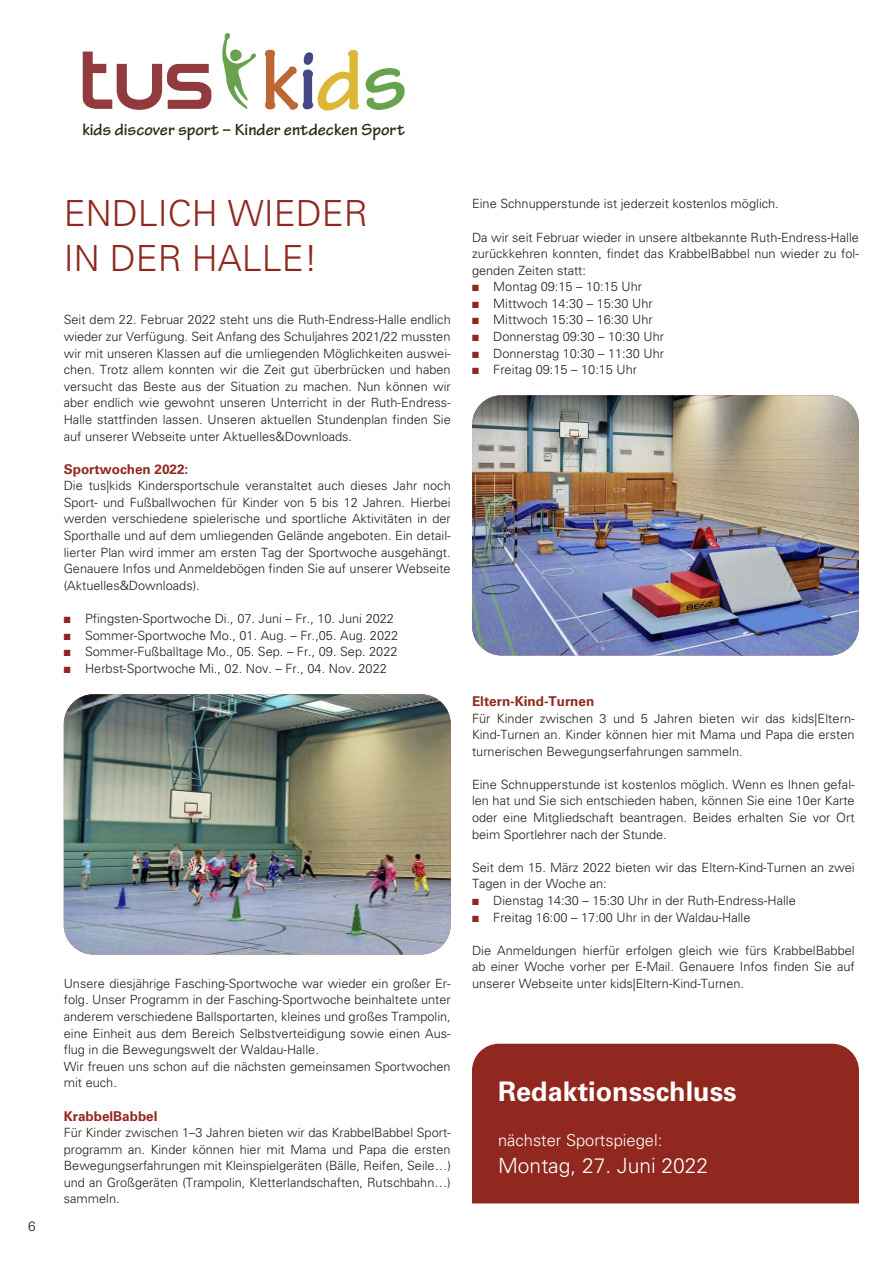
<style>
.page{position:relative;width:893px;height:1263px;background:#fff}
.page>*{position:absolute;margin:0;border:0;box-sizing:border-box;transform-origin:0 0}
.t1{font:700 90px "Tekton Pro";color:#bc6834}
.t2{font:300 36px/45px "Univers";color:#91281f}
.t3{font:700 27px "Univers";color:#fff}
.t4{font:300 21px "Univers";color:#fff}
.t5{font:700 17.4px "Tekton Pro";color:#2f2b10}
.t6{font:300 16.5px "Univers";color:#fff}
.t7{font:700 13.5px "Univers";color:#91281f}
.t8{font:300 13.5px "Univers";color:#1f1e1a}
.t9{font:300 12.75px/16.6px "Univers";color:#1f1e1a;text-align:justify}
.s1{color:#464785}
.s2{color:#dcb735}
.s3{color:#68a24e}
.s4{color:#91281f}
</style>
<div class="page">
<svg style="left:222px;top:33px;width:34px;height:76px"></svg>
<svg style="left:83px;top:52px;width:128px;height:58px"></svg>
<div style="left:472px;top:1043px;width:387px;height:161px;background:#91281f"></div>
<div style="left:498px;top:1066px;width:337px;height:107px;background:#91281f"></div>
<img style="left:64px;top:694px;width:387px;height:260px">
<img style="left:472px;top:395px;width:387px;height:260px">
<p class="t8" style="left:28px;top:1217px;width:9px">6</p>
<h1 class="t1" style="left:261px;top:28px;width:148px">k<span class="s1">i</span><span class="s2">d</span><span class="s3">s</span></h1>
<h3 class="t5" style="left:82px;top:119px;width:324px">kids discover sport – Kinder entdecken Sport</h3>
<h2 class="t2" style="left:64px;top:191px;width:306px">ENDLICH WIEDER<br>IN DER HALLE!</h2>
<p class="t9" style="left:64px;top:312px;width:388px">Seit dem 22. Februar 2022 steht uns die Ruth-Endress-Halle endlich wieder zur Verfügung. Seit Anfang des Schuljahres 2021/22 mussten wir mit unseren Klassen auf die umliegenden Möglichkeiten auswei&shy;chen. Trotz allem konnten wir die Zeit gut überbrücken und haben versucht das Beste aus der Situation zu machen. Nun können wir aber endlich wie gewohnt unseren Unterricht in der Ruth-Endress-Halle stattfinden lassen. Unseren aktuellen Stundenplan finden Sie auf unserer Webseite unter Aktuelles&amp;Downloads.</p>
<p class="t7" style="left:64px;top:461px;width:126px">Sportwochen 2022:</p>
<p class="t9" style="left:64px;top:477px;width:388px">Die tus|kids Kindersportschule veranstaltet auch dieses Jahr noch Sport- und Fußballwochen für Kinder von 5 bis 12 Jahren. Hierbei werden verschiedene spielerische und sportliche Aktivitäten in der Sporthalle und auf dem umliegenden Gelände angeboten. Ein detail&shy;lierter Plan wird immer am ersten Tag der Sportwoche ausgehängt.<br>Genauere Infos und Anmeldebögen finden Sie auf unserer Webseite (Aktuelles&amp;Downloads).</p>
<p class="t9" style="left:64px;top:610px;width:332px"><span class="s4">■</span> Pfingsten-Sportwoche Di., 07. Juni – Fr., 10. Juni 2022</p>
<p class="t9" style="left:64px;top:627px;width:336px"><span class="s4">■</span> Sommer-Sportwoche Mo., 01. Aug. – Fr.,05. Aug. 2022</p>
<p class="t9" style="left:64px;top:643px;width:335px"><span class="s4">■</span> Sommer-Fußballtage Mo., 05. Sep. – Fr., 09. Sep. 2022</p>
<p class="t9" style="left:64px;top:660px;width:325px"><span class="s4">■</span> Herbst-Sportwoche Mi., 02. Nov. – Fr., 04. Nov. 2022</p>
<p class="t9" style="left:64px;top:975px;width:388px;text-align:left">Unsere diesjährige Fasching-Sportwoche war wieder ein großer Er&shy;folg. Unser Programm in der Fasching-Sportwoche beinhaltete unter anderem verschiedene Ballsportarten, kleines und großes Trampolin, eine Einheit aus dem Bereich Selbstverteidigung sowie einen Aus&shy;flug in die Bewegungswelt der Waldau-Halle.<br>Wir freuen uns schon auf die nächsten gemeinsamen Sportwochen mit euch.</p>
<p class="t7" style="left:64px;top:1108px;width:95px">KrabbelBabbel</p>
<p class="t9" style="left:64px;top:1124px;width:389px">Für Kinder zwischen 1–3 Jahren bieten wir das KrabbelBabbel Sport&shy;programm an. Kinder können hier mit Mama und Papa die ersten Bewegungserfahrungen mit Kleinspielgeräten (Bälle, Reifen, Seile…) und an Großgeräten (Trampolin, Kletterlandschaften, Rutschbahn…) sammeln.</p>
<p class="t9" style="left:472px;top:196px;width:308px">Eine Schnupperstunde ist jederzeit kostenlos möglich.</p>
<p class="t9" style="left:472px;top:229px;width:388px">Da wir seit Februar wieder in unsere altbekannte Ruth-Endress-Halle zurückkehren konnten, findet das KrabbelBabbel nun wieder zu fol&shy;genden Zeiten statt:</p>
<p class="t9" style="left:472px;top:278px;width:172px"><span class="s4">■</span> Montag 09:15 – 10:15 Uhr</p>
<p class="t9" style="left:472px;top:295px;width:182px"><span class="s4">■</span> Mittwoch 14:30 – 15:30 Uhr</p>
<p class="t9" style="left:472px;top:312px;width:182px"><span class="s4">■</span> Mittwoch 15:30 – 16:30 Uhr</p>
<p class="t9" style="left:472px;top:328px;width:194px"><span class="s4">■</span> Donnerstag 09:30 – 10:30 Uhr</p>
<p class="t9" style="left:472px;top:345px;width:194px"><span class="s4">■</span> Donnerstag 10:30 – 11:30 Uhr</p>
<p class="t9" style="left:472px;top:361px;width:167px"><span class="s4">■</span> Freitag 09:15 – 10:15 Uhr</p>
<p class="t7" style="left:472px;top:693px;width:124px">Eltern-Kind-Turnen</p>
<p class="t9" style="left:472px;top:710px;width:384px">Für Kinder zwischen 3 und 5 Jahren bieten wir das kids|Eltern-Kind-Turnen an. Kinder können hier mit Mama und Papa die ersten turnerischen Bewegungserfahrungen sammeln.</p>
<p class="t9" style="left:472px;top:776px;width:384px">Eine Schnupperstunde ist kostenlos möglich. Wenn es Ihnen gefal&shy;len hat und Sie sich entschieden haben, können Sie eine 10er Karte oder eine Mitgliedschaft beantragen. Beides erhalten Sie vor Ort beim Sportlehrer nach der Stunde.</p>
<p class="t9" style="left:472px;top:859px;width:384px">Seit dem 15. März 2022 bieten wir das Eltern-Kind-Turnen an zwei<br>Tagen in der Woche an:</p>
<p class="t9" style="left:472px;top:892px;width:325px"><span class="s4">■</span> Dienstag 14:30 – 15:30 Uhr in der Ruth-Endress-Halle</p>
<p class="t9" style="left:472px;top:909px;width:280px"><span class="s4">■</span> Freitag 16:00 – 17:00 Uhr in der Waldau-Halle</p>
<p class="t9" style="left:472px;top:942px;width:384px">Die Anmeldungen hierfür erfolgen gleich wie fürs KrabbelBabbel ab einer Woche vorher per E-Mail. Genauere Infos finden Sie auf unserer Webseite unter kids|Eltern-Kind-Turnen.</p>
<h3 class="t3" style="left:498px;top:1075px;width:240px">Redaktionsschluss</h3>
<p class="t6" style="left:498px;top:1130px;width:166px">nächster Sportspiegel:</p>
<h3 class="t4" style="left:498px;top:1153px;width:212px">Montag, 27. Juni 2022</h3>
</div>
